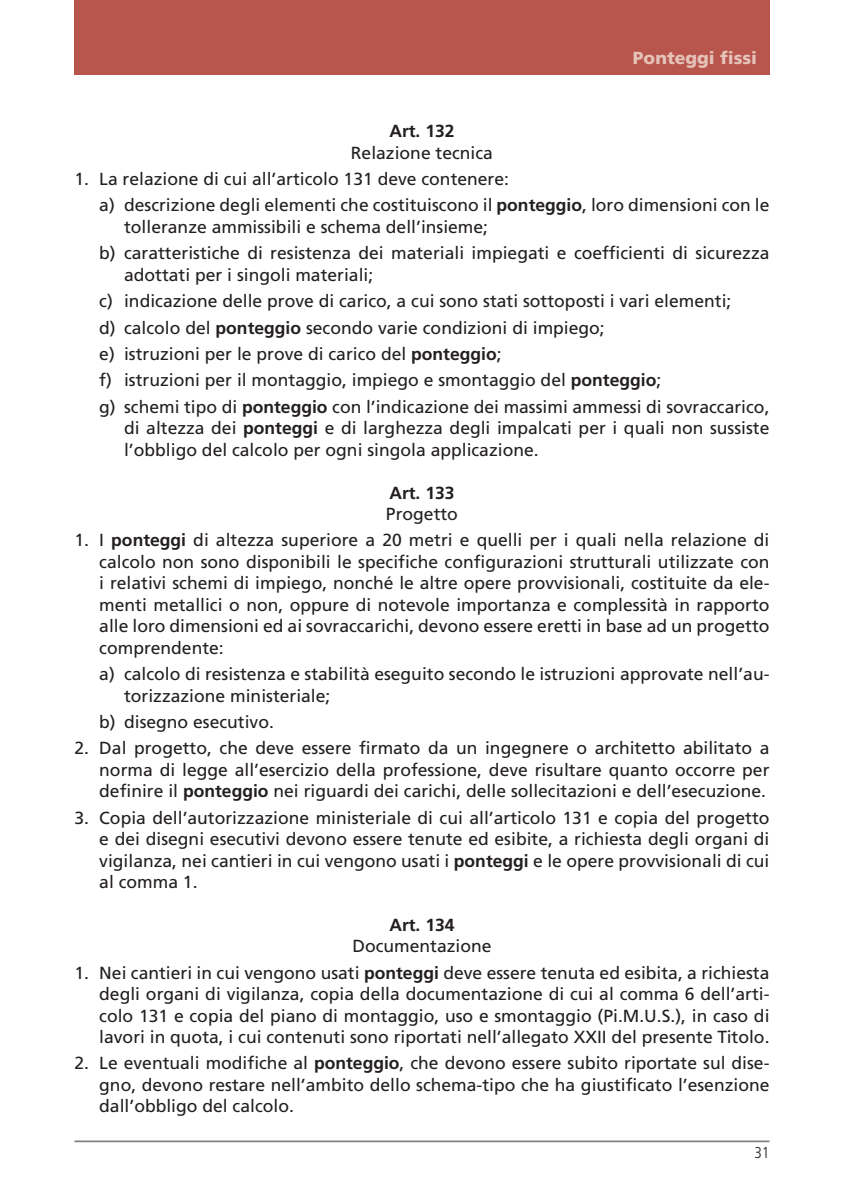
<style>
.page{position:relative;width:844px;height:1191px;background:#fff}
.page>*{position:absolute;margin:0;border:0;box-sizing:border-box;transform-origin:0 0}
.t1{font:17.5px/21.3px "Frutiger HAIAAE";color:#231f20}
.t2{font:17.5px "Frutige HAIAAD";color:#231f20}
.t3{font:17.5px "Frutiger HAIAAH";color:#e5c3b8}
.t4{font:15.75px "Frutiger LHAIAAB";color:#231f20}
.s1{font-family:"Frutige HAIAAD"}
</style>
<div class="page">
<div style="left:74px;top:0;width:695px;height:74px;background:#b8554d"></div>
<hr style="left:74px;top:1140px;width:695px;height:2px;background:#808285">
<p class="t3" style="left:632px;top:51px;width:126px">Ponteggi fissi</p>
<p class="t2" style="left:389px;top:124px;width:67px">Art. 132</p>
<p class="t1" style="left:351px;top:143px;width:143px">Relazione tecnica</p>
<p class="t1" style="left:99px;top:167px;width:671px;line-height:26.4px;text-indent:-25px">1. La relazione di cui all’articolo 131 deve contenere:<br>a) descrizione degli elementi che costituiscono il <span class="s1">ponteggio</span>, loro dimensioni con le</p>
<p class="t1" style="left:99px;top:215px;width:671px;line-height:26.4px;text-indent:25px">tolleranze ammissibili e schema dell’insieme;<br>b) caratteristiche di resistenza dei materiali impiegati e coefficienti di sicurezza</p>
<p class="t1" style="left:99px;top:263px;width:671px;line-height:26.4px;text-indent:25px">adottati per i singoli materiali;<br>c) indicazione delle prove di carico, a cui sono stati sottoposti i vari elementi;<br>d) calcolo del <span class="s1">ponteggio</span> secondo varie condizioni di impiego;<br>e) istruzioni per le prove di carico del <span class="s1">ponteggio</span>;<br>f) istruzioni per il montaggio, impiego e smontaggio del <span class="s1">ponteggio</span>;<br>g) schemi tipo di <span class="s1">ponteggio</span> con l’indicazione dei massimi ammessi di sovraccarico,</p>
<p class="t1" style="left:124px;top:419px;width:646px">di altezza dei <span class="s1">ponteggi</span> e di larghezza degli impalcati per i quali non sussiste l’obbligo del calcolo per ogni singola applicazione.</p>
<p class="t2" style="left:389px;top:485px;width:67px">Art. 133</p>
<p class="t1" style="left:386px;top:504px;width:73px">Progetto</p>
<p class="t1" style="left:99px;top:531px;width:671px;text-align:justify;text-indent:-25px">1. I <span class="s1">ponteggi</span> di altezza superiore a 20 metri e quelli per i quali nella relazione di calcolo non sono disponibili le specifiche configurazioni strutturali utilizzate con i relativi schemi di impiego, nonché le altre opere provvisionali, costituite da ele&shy;menti metallici o non, oppure di notevole importanza e complessità in rapporto alle loro dimensioni ed ai sovraccarichi, devono essere eretti in base ad un progetto comprendente:</p>
<p class="t1" style="left:124px;top:664px;width:646px;text-indent:-25px">a) calcolo di resistenza e stabilità eseguito secondo le istruzioni approvate nell’au&shy;torizzazione ministeriale;</p>
<p class="t1" style="left:99px;top:712px;width:176px">b) disegno esecutivo.</p>
<p class="t1" style="left:99px;top:739px;width:671px;text-align:justify;text-indent:-25px">2. Dal progetto, che deve essere firmato da un ingegnere o architetto abilitato a norma di legge all’esercizio della professione, deve risultare quanto occorre per definire il <span class="s1">ponteggio</span> nei riguardi dei carichi, delle sollecitazioni e dell’esecuzione.</p>
<p class="t1" style="left:99px;top:808px;width:671px;text-align:justify;text-indent:-25px">3. Copia dell’autorizzazione ministeriale di cui all’articolo 131 e copia del progetto e dei disegni esecutivi devono essere tenute ed esibite, a richiesta degli organi di vigilanza, nei cantieri in cui vengono usati i <span class="s1">ponteggi</span> e le opere provvisionali di cui al comma 1.</p>
<p class="t2" style="left:389px;top:917px;width:67px">Art. 134</p>
<p class="t1" style="left:352px;top:937px;width:141px">Documentazione</p>
<p class="t1" style="left:99px;top:963px;width:671px;text-align:justify;text-indent:-25px">1. Nei cantieri in cui vengono usati <span class="s1">ponteggi</span> deve essere tenuta ed esibita, a richiesta degli organi di vigilanza, copia della documentazione di cui al comma 6 dell’arti&shy;colo 131 e copia del piano di montaggio, uso e smontaggio (Pi.M.U.S.), in caso di lavori in quota, i cui contenuti sono riportati nell’allegato XXII del presente Titolo.</p>
<p class="t1" style="left:99px;top:1054px;width:671px;text-align:justify;text-indent:-25px">2. Le eventuali modifiche al <span class="s1">ponteggio</span>, che devono essere subito riportate sul dise&shy;gno, devono restare nell’ambito dello schema-tipo che ha giustificato l’esenzione dall’obbligo del calcolo.</p>
<p class="t4" style="left:754px;top:1146px;width:17px">31</p>
</div>
